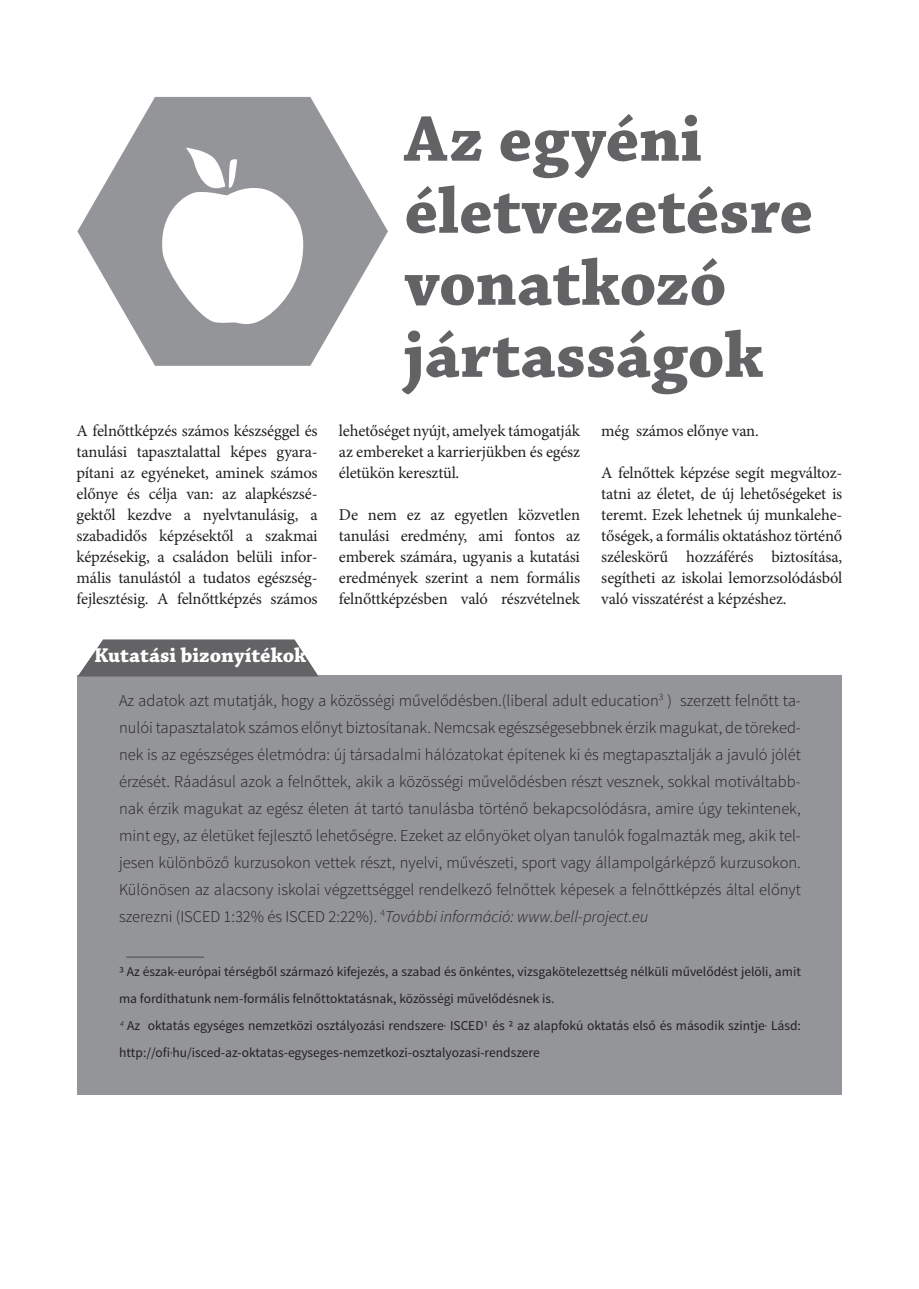
<style>
.page{position:relative;width:919px;height:1289px;background:#fff}
.page>*{position:absolute;margin:0;border:0;box-sizing:border-box;transform-origin:0 0}
.otsikko{font:700 67.5px "Chaparral Pro";color:#636366}
.otsikko-2{font:700 21px "Chaparral Pro";color:#fff}
.boksi{font:300 16.5px/27px "Source Sans Pro";color:#231f20;text-align:justify}
.leipis{font:16.5px/21px "Minion Pro";letter-spacing:-.01em;color:#231f20;text-align:justify}
.boksi-2{font:13.5px/27px "Source Sans Pro";color:#231f20}
.boksi-3{font:13.35px/27px "Source Sans Pro";color:#231f20}
.s1{font-style:italic}
.s2{font-size:13.5px}
.s3{font-weight:300;font-style:italic}
</style>
<div class="page">
<svg style="left:77px;top:97px;width:311px;height:269px;fill:#939598"></svg>
<svg style="left:158px;top:148px;width:145px;height:179px"></svg>
<div style="left:78px;top:675px;width:764px;height:419px;background:#939598"></div>
<svg style="left:78px;top:639px;width:240px;height:37px;background:#747477"></svg>
<hr style="left:126px;top:956px;width:78px;height:1px;background:#636366">
<p class="leipis" style="left:77px;top:420px;width:242px">A felnőttképzés számos készséggel és tanulási tapasztalattal képes gyara&shy;pítani az egyéneket, aminek számos előnye és célja van: az alapkészsé&shy;gektől kezdve a nyelvtanulásig, a szabadidős képzésektől a szakmai képzésekig, a családon belüli infor&shy;mális tanulástól a tudatos egészség&shy;fejlesztésig. A felnőttképzés számos</p>
<p class="otsikko" style="left:404px;top:100px;width:299px">Az egyéni</p>
<p class="otsikko" style="left:404px;top:172px;width:410px">életvezetésre</p>
<p class="otsikko" style="left:404px;top:244px;width:323px">vonatkozó</p>
<p class="otsikko" style="left:404px;top:316px;width:360px">jártasságok</p>
<p class="leipis" style="left:339px;top:420px;width:242px">lehetőséget nyújt, amelyek támogatják az embereket a karrierjükben és egész életükön keresztül.</p>
<p class="leipis" style="left:339px;top:504px;width:242px">De nem ez az egyetlen közvetlen tanulási eredmény, ami fontos az emberek számára, ugyanis a kutatási eredmények szerint a nem formális felnőttképzésben való részvételnek</p>
<p class="leipis" style="left:601px;top:420px;width:159px">még számos előnye van.</p>
<p class="leipis" style="left:601px;top:462px;width:242px">A felnőttek képzése segít megváltoz&shy;tatni az életet, de új lehetőségeket is teremt. Ezek lehetnek új munkalehe&shy;tőségek, a formális oktatáshoz történő széleskörű hozzáférés biztosítása, segítheti az iskolai lemorzsolódásból való visszatérést a képzéshez.</p>
<p class="otsikko-2" style="left:94px;top:643px;width:213px">Kutatási bizonyítékok</p>
<p class="boksi" style="left:119px;top:687px;width:683px">Az adatok azt mutatják, hogy a közösségi művelődésben.(liberal adult education<sup>3</sup> ) szerzett felnőtt ta&shy;nulói tapasztalatok számos előnyt biztosítanak. Nemcsak egészségesebbnek érzik magukat, de töreked&shy;nek is az egészséges életmódra: új társadalmi hálózatokat építenek ki és megtapasztalják a javuló jólét érzését. Ráadásul azok a felnőttek, akik a közösségi művelődésben részt vesznek, sokkal motiváltabb&shy;nak érzik magukat az egész életen át tartó tanulásba történő bekapcsolódásra, amire úgy tekintenek, mint egy, az életüket fejlesztő lehetőségre. Ezeket az előnyöket olyan tanulók fogalmazták meg, akik tel&shy;jesen különböző kurzusokon vettek részt, nyelvi, művészeti, sport vagy állampolgárképző kurzusokon.<br>Különösen az alacsony iskolai végzettséggel rendelkező felnőttek képesek a felnőttképzés által előnyt szerezni (ISCED 1:32% és ISCED 2:22%). <sup>4</sup><span class="s1">További információ: www.bell-project.eu</span></p>
<p class="boksi-3" style="left:119px;top:958px;width:683px"><span class="s2">3</span> Az észak-európai térségből származó kifejezés, a szabad és önkéntes, vizsgakötelezettség nélküli művelődést jelöli, amit ma fordíthatunk nem-formális felnőttoktatásnak, közösségi művelődésnek is.</p>
<p class="boksi-2" style="left:119px;top:1012px;width:683px"><span class="s3">4</span> Az oktatás egységes nemzetközi osztályozási rendszere. ISCED1 és 2 az alapfokú oktatás első és második szintje. Lásd: http://ofi.hu/isced-az-oktatas-egyseges-nemzetkozi-osztalyozasi-rendszere</p>
</div>
